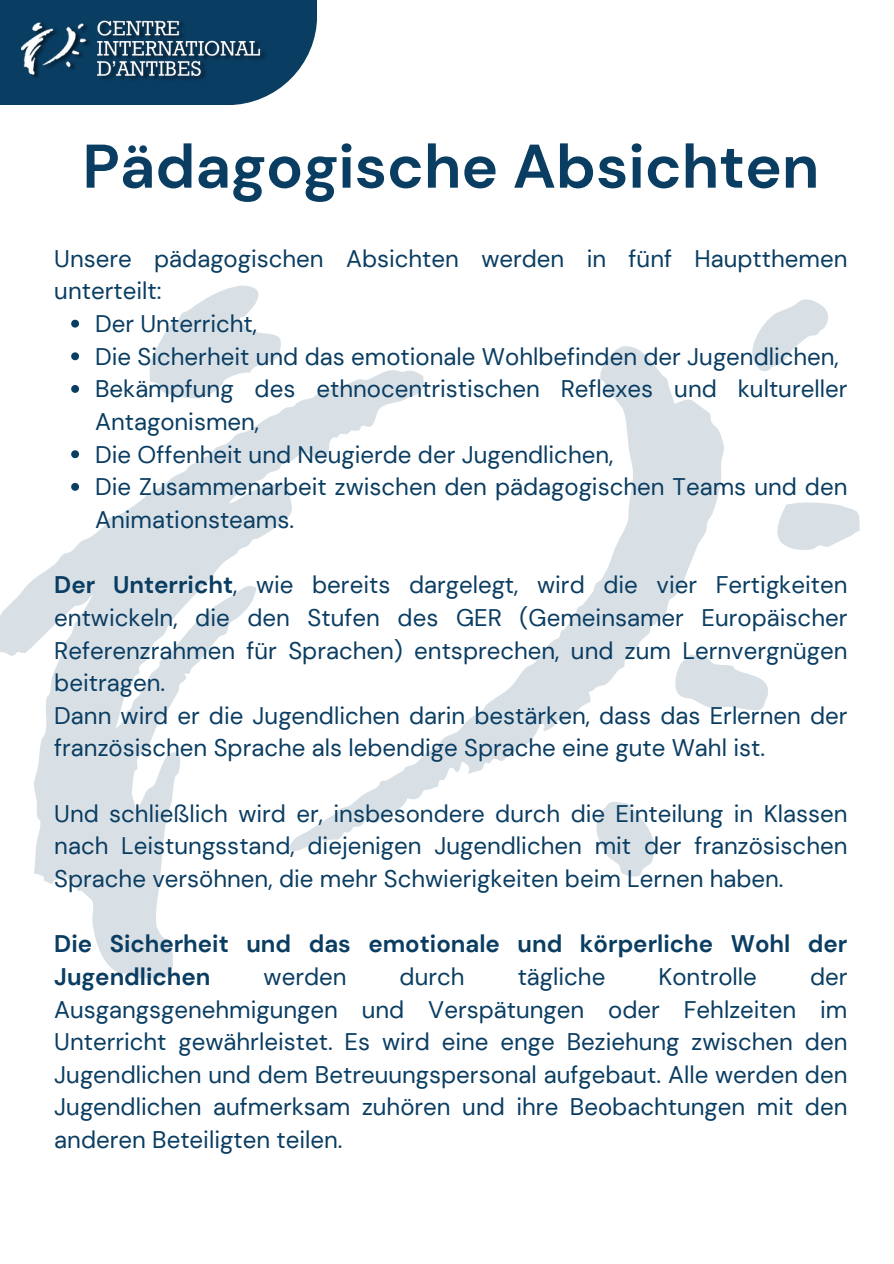
<style>
.page{position:relative;width:894px;height:1264px;background:#fff}
.page>*{position:absolute;margin:0;border:0;box-sizing:border-box;transform-origin:0 0}
.t1{font:700 61.5px "DM Sans";color:#0a3d62}
.t2{font:24px/32.7px "DM Sans";color:#0a3d62}
.t3{font:700 24px/32.7px "DM Sans";color:#0a3d62}
.s1{font-weight:700}
</style>
<div class="page">
<div style="left:0;top:0;width:317px;height:105px;background:#0a3d62"></div>
<img style="left:97px;top:20px;width:168px;height:59px">
<img style="left:22px;top:22px;width:68px;height:56px">
<svg style="left:71px;top:320px;width:8px;height:7px"></svg>
<svg style="left:71px;top:352px;width:8px;height:8px"></svg>
<svg style="left:605px;top:852px;width:49px;height:25px"></svg>
<svg style="left:723px;top:665px;width:45px;height:45px"></svg>
<svg style="left:777px;top:502px;width:83px;height:48px"></svg>
<svg style="left:0;top:385px;width:289px;height:592px"></svg>
<svg style="left:289px;top:346px;width:434px;height:506px"></svg>
<svg style="left:752px;top:299px;width:76px;height:72px"></svg>
<svg style="left:148px;top:285px;width:134px;height:114px"></svg>
<p class="t1" style="left:82px;top:127px;width:738px">Pädagogische Absichten</p>
<h1 class="t2" style="left:54px;top:242px;width:794px">Unsere pädagogischen Absichten werden in fünf Hauptthemen unterteilt:</h1>
<p class="t2" style="left:95px;top:307px;width:163px">Der Unterricht,</p>
<p class="t2" style="left:95px;top:340px;width:745px">Die Sicherheit und das emotionale Wohlbefinden der Jugendlichen,</p>
<p class="t2" style="left:95px;top:373px;width:753px">Bekämpfung des ethnocentristischen Reflexes und kultureller<br>Antagonismen,</p>
<p class="t2" style="left:95px;top:438px;width:519px">Die Offenheit und Neugierde der Jugendlichen,</p>
<p class="t2" style="left:95px;top:471px;width:753px">Die Zusammenarbeit zwischen den pädagogischen Teams und den<br>Animationsteams.</p>
<p class="t2" style="left:54px;top:568px;width:794px;text-align:justify"><span class="s1">Der Unterricht</span>, wie bereits dargelegt, wird die vier Fertigkeiten entwickeln, die den Stufen des GER (Gemeinsamer Europäischer Referenzrahmen für Sprachen) entsprechen, und zum Lernvergnügen beitragen.</p>
<p class="t2" style="left:54px;top:699px;width:794px">Dann wird er die Jugendlichen darin bestärken, dass das Erlernen der französischen Sprache als lebendige Sprache eine gute Wahl ist.</p>
<p class="t2" style="left:54px;top:797px;width:794px;text-align:justify">Und schließlich wird er, insbesondere durch die Einteilung in Klassen nach Leistungsstand, diejenigen Jugendlichen mit der französischen Sprache versöhnen, die mehr Schwierigkeiten beim Lernen haben.</p>
<p class="t3" style="left:54px;top:927px;width:794px">Die Sicherheit und das emotionale und körperliche Wohl der<br>Jugendlichen</p>
<p class="t2" style="left:54px;top:960px;width:794px;text-align:justify;text-indent:755px">der Ausgangsgenehmigungen und Verspätungen oder Fehlzeiten im Unterricht gewährleistet. Es wird eine enge Beziehung zwischen den Jugendlichen und dem Betreuungspersonal aufgebaut. Alle werden den Jugendlichen aufmerksam zuhören und ihre Beobachtungen mit den anderen Beteiligten teilen.</p>
<p class="t2" style="left:263px;top:960px;width:84px">werden</p>
<p class="t2" style="left:399px;top:960px;width:66px">durch</p>
<p class="t2" style="left:517px;top:960px;width:89px">tägliche</p>
<p class="t2" style="left:658px;top:960px;width:100px">Kontrolle</p>
</div>
